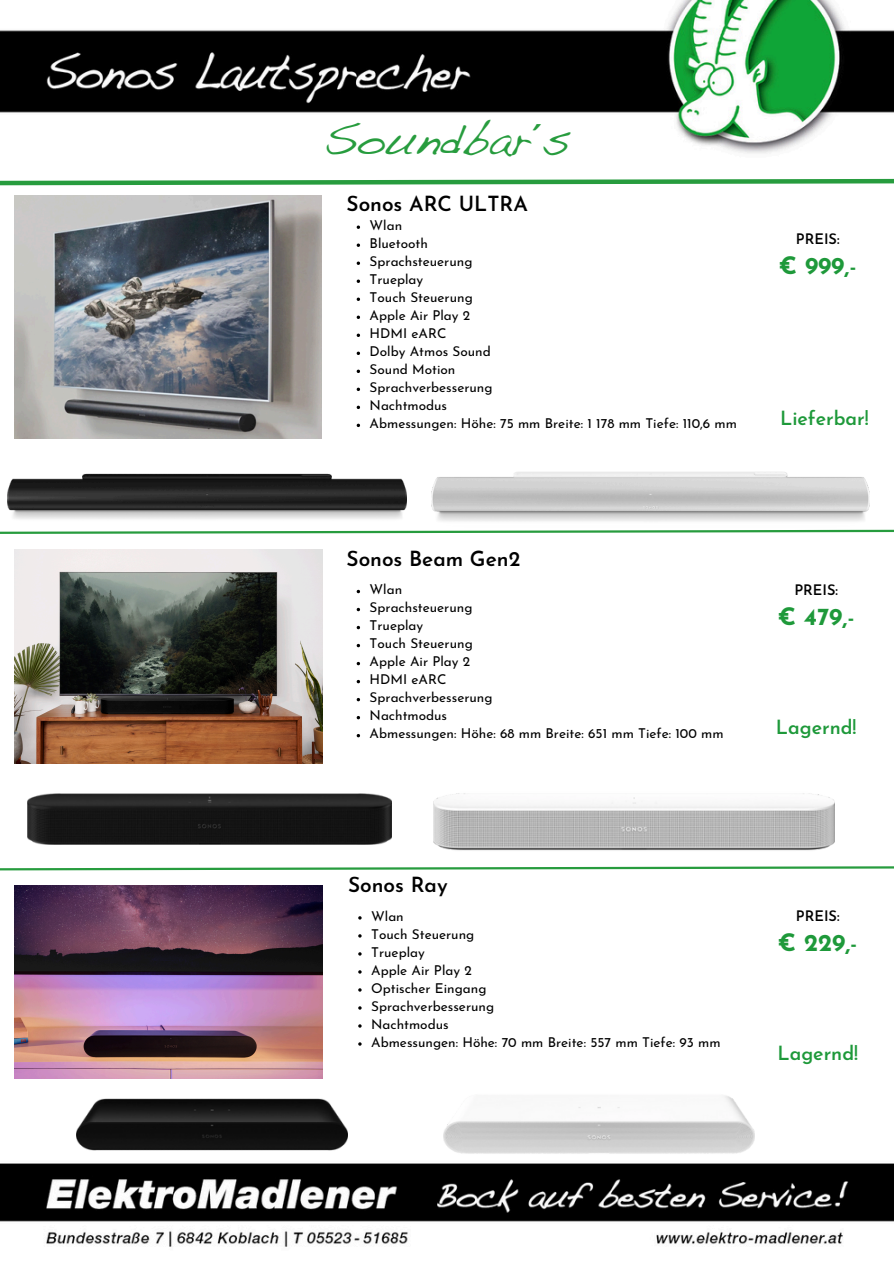
<style>
.page{position:relative;width:894px;height:1264px;background:#fff}
.page>*{position:absolute;margin:0;border:0;box-sizing:border-box;transform-origin:0 0}
.t1{font:39px "Dakota";color:#279c3e}
.t2{font:700 24px "Josefin Sans";color:#1e993a}
.t3{font:600 20.85px "Josefin Sans";color:#000}
.t4{font:600 19.5px "Josefin Sans";color:#1e993a}
.t5{font:600 14.55px "Josefin Sans";color:#000}
.t6{font:13.5px "Josefin Sans";color:#000}
.s1{font-family:"Noto Sans"}
.s2{font-weight:600}
</style>
<div class="page">
<img style="left:0;top:0;width:893px;height:1247px">
<svg style="left:0;top:176px;width:893px;height:11px"></svg>
<svg style="left:0;top:528px;width:893px;height:7px"></svg>
<img style="left:14px;top:195px;width:308px;height:243px">
<img style="left:8px;top:456px;width:398px;height:65px">
<img style="left:431px;top:459px;width:438px;height:70px">
<img style="left:14px;top:549px;width:309px;height:214px">
<img style="left:28px;top:779px;width:363px;height:72px">
<img style="left:433px;top:785px;width:401px;height:73px">
<svg style="left:0;top:865px;width:893px;height:6px"></svg>
<img style="left:14px;top:885px;width:308px;height:193px">
<img style="left:76px;top:1092px;width:271px;height:69px">
<img style="left:443px;top:1082px;width:311px;height:80px">
<svg style="left:356px;top:225px;width:4px;height:4px"></svg>
<svg style="left:356px;top:243px;width:4px;height:4px"></svg>
<svg style="left:356px;top:261px;width:4px;height:4px"></svg>
<svg style="left:356px;top:279px;width:4px;height:4px"></svg>
<svg style="left:356px;top:297px;width:4px;height:4px"></svg>
<svg style="left:356px;top:315px;width:4px;height:4px"></svg>
<svg style="left:356px;top:333px;width:4px;height:4px"></svg>
<svg style="left:356px;top:351px;width:4px;height:4px"></svg>
<svg style="left:356px;top:369px;width:4px;height:4px"></svg>
<svg style="left:356px;top:387px;width:4px;height:4px"></svg>
<svg style="left:356px;top:405px;width:4px;height:4px"></svg>
<svg style="left:356px;top:423px;width:4px;height:4px"></svg>
<svg style="left:356px;top:590px;width:4px;height:3px"></svg>
<svg style="left:356px;top:608px;width:4px;height:3px"></svg>
<svg style="left:356px;top:626px;width:4px;height:3px"></svg>
<svg style="left:356px;top:644px;width:4px;height:3px"></svg>
<svg style="left:356px;top:662px;width:4px;height:3px"></svg>
<svg style="left:356px;top:680px;width:4px;height:3px"></svg>
<svg style="left:356px;top:698px;width:4px;height:3px"></svg>
<svg style="left:356px;top:716px;width:4px;height:3px"></svg>
<svg style="left:356px;top:734px;width:4px;height:3px"></svg>
<p class="t1" style="left:323px;top:115px;width:248px">Soundbar<span class="s1">´</span>s</p>
<h1 class="t3" style="left:346px;top:196px;width:183px">Sonos ARC ULTRA</h1>
<p class="t6" style="left:369px;top:220px;width:34px">Wlan</p>
<h2 class="t6" style="left:369px;top:238px;width:60px">Bluetooth</h2>
<p class="t6" style="left:369px;top:256px;width:104px">Sprachsteuerung</p>
<p class="t6" style="left:369px;top:274px;width:55px">Trueplay</p>
<p class="t6" style="left:369px;top:292px;width:105px">Touch Steuerung</p>
<p class="t6" style="left:369px;top:310px;width:102px">Apple Air Play 2</p>
<p class="t6" style="left:369px;top:328px;width:78px">HDMI eARC</p>
<p class="t6" style="left:369px;top:346px;width:123px">Dolby Atmos Sound</p>
<p class="t6" style="left:369px;top:364px;width:87px">Sound Motion</p>
<p class="t6" style="left:369px;top:382px;width:124px">Sprachverbesserung</p>
<p class="t6" style="left:369px;top:400px;width:79px">Nachtmodus</p>
<p class="t6" style="left:369px;top:418px;width:369px">Abmessungen: Höhe: 75 mm Breite: 1 178 mm Tiefe: 110,6 mm</p>
<p class="t4" style="left:779px;top:410px;width:90px">Lieferbar!</p>
<p class="t5" style="left:795px;top:233px;width:45px">PREIS:</p>
<p class="t2" style="left:778px;top:256px;width:79px">€ 999,<span class="s2">-</span></p>
<p class="t3" style="left:346px;top:550px;width:175px">Sonos Beam Gen2</p>
<h2 class="t6" style="left:369px;top:584px;width:34px">Wlan</h2>
<p class="t6" style="left:369px;top:602px;width:104px">Sprachsteuerung</p>
<p class="t6" style="left:369px;top:620px;width:55px">Trueplay</p>
<p class="t6" style="left:369px;top:638px;width:105px">Touch Steuerung</p>
<p class="t6" style="left:369px;top:656px;width:102px">Apple Air Play 2</p>
<h2 class="t6" style="left:369px;top:674px;width:78px">HDMI eARC</h2>
<p class="t6" style="left:369px;top:692px;width:124px">Sprachverbesserung</p>
<p class="t6" style="left:369px;top:710px;width:79px">Nachtmodus</p>
<p class="t6" style="left:369px;top:728px;width:355px">Abmessungen: Höhe: 68 mm Breite: 651 mm Tiefe: 100 mm</p>
<p class="t4" style="left:775px;top:719px;width:82px">Lagernd!</p>
<h3 class="t5" style="left:794px;top:584px;width:45px">PREIS:</h3>
<h3 class="t2" style="left:777px;top:607px;width:78px">€ 479,<span class="s2">-</span></h3>
<p class="t3" style="left:348px;top:876px;width:101px">Sonos Ray</p>
<p class="t6" style="left:371px;top:910px;width:34px">Wlan</p>
<p class="t6" style="left:371px;top:928px;width:105px">Touch Steuerung</p>
<p class="t6" style="left:371px;top:946px;width:55px">Trueplay</p>
<h3 class="t6" style="left:371px;top:964px;width:102px">Apple Air Play 2</h3>
<h2 class="t6" style="left:371px;top:982px;width:117px">Optischer Eingang</h2>
<p class="t6" style="left:371px;top:1000px;width:124px">Sprachverbesserung</p>
<p class="t6" style="left:371px;top:1018px;width:79px">Nachtmodus</p>
<p class="t6" style="left:371px;top:1036px;width:351px">Abmessungen: Höhe: 70 mm Breite: 557 mm Tiefe: 93 mm</p>
<p class="t5" style="left:795px;top:910px;width:45px">PREIS:</p>
<p class="t2" style="left:777px;top:933px;width:81px">€ 229,<span class="s2">-</span></p>
<p class="t4" style="left:777px;top:1045px;width:82px">Lagernd!</p>
</div>
